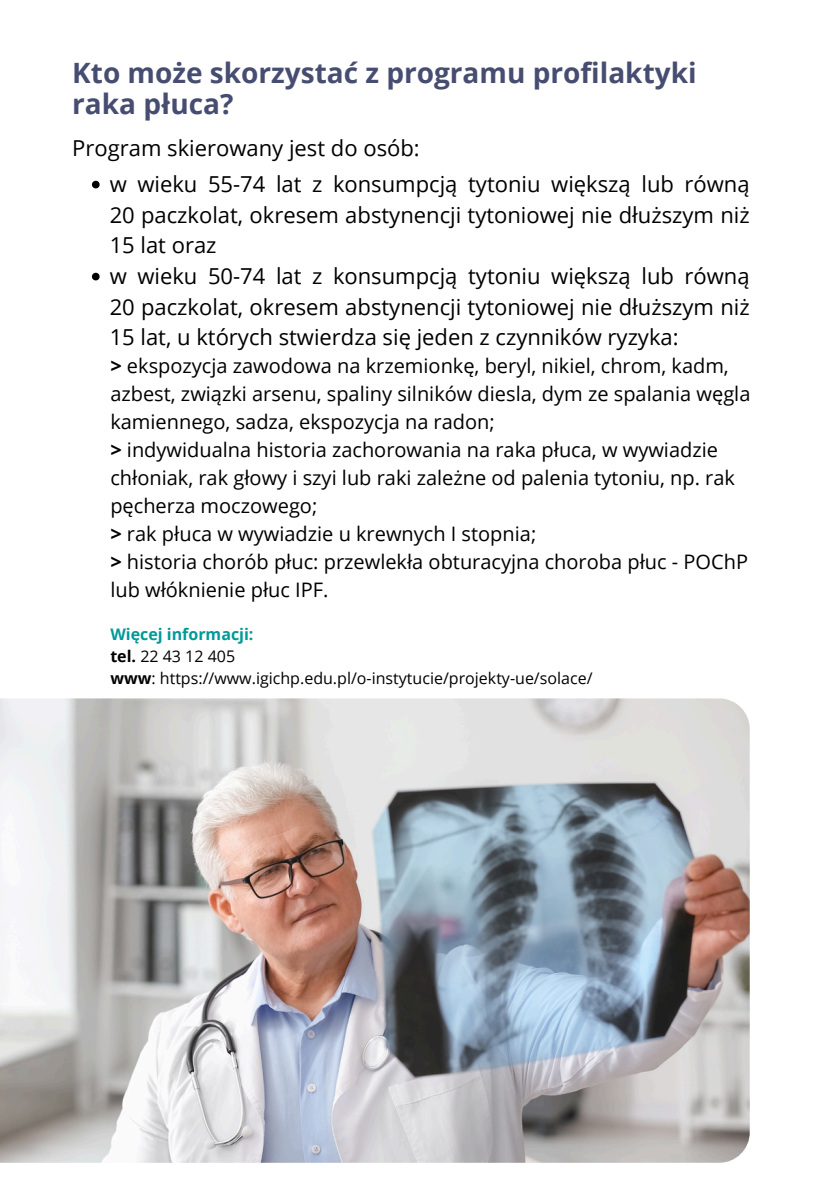
<style>
.page{position:relative;width:839px;height:1191px;background:#fff}
.page>*{position:absolute;margin:0;border:0;box-sizing:border-box;transform-origin:0 0}
.t1{font:700 28px/30.6px "Open Sans";color:#464d71}
.t2{font:22px/30.6px "Open Sans";color:#000;text-align:justify}
.t3{font:20px/28px "Open Sans";color:#000}
.t4{font:16px "Open Sans";color:#000}
.t5{font:700 16px "Open Sans";color:#009a97}
.s1{font-weight:700}
</style>
<div class="page">
<img style="left:0;top:698px;width:749px;height:465px">
<svg style="left:92px;top:181px;width:8px;height:7px"></svg>
<svg style="left:92px;top:273px;width:8px;height:7px"></svg>
<h2 class="t1" style="left:72px;top:57px;width:626px">Kto może skorzystać z programu profilaktyki raka płuca?</h2>
<p class="t2" style="left:72px;top:132px;width:349px">Program skierowany jest do osób:</p>
<p class="t2" style="left:110px;top:168px;width:641px">w wieku 55-74 lat z konsumpcją tytoniu większą lub równą 20 paczkolat, okresem abstynencji tytoniowej nie dłuższym niż 15 lat oraz</p>
<h2 class="t2" style="left:110px;top:260px;width:641px">w wieku 50-74 lat z konsumpcją tytoniu większą lub równą 20 paczkolat, okresem abstynencji tytoniowej nie dłuższym niż 15 lat, u których stwierdza się jeden z czynników ryzyka:</h2>
<p class="t3" style="left:110px;top:351px;width:641px"><span class="s1">&gt;</span> ekspozycja zawodowa na krzemionkę, beryl, nikiel, chrom, kadm, azbest, związki arsenu, spaliny silników diesla, dym ze spalania węgla kamiennego, sadza, ekspozycja na radon;<br><span class="s1">&gt;</span> indywidualna historia zachorowania na raka płuca, w wywiadzie chłoniak, rak głowy i szyi lub raki zależne od palenia tytoniu, np. rak pęcherza moczowego;<br><span class="s1">&gt;</span> rak płuca w wywiadzie u krewnych I stopnia;<br><span class="s1">&gt;</span> historia chorób płuc: przewlekła obturacyjna choroba płuc - POChP lub włóknienie płuc IPF.</p>
<p class="t5" style="left:110px;top:623px;width:145px">Więcej informacji:</p>
<p class="t4" style="left:110px;top:645px;width:126px"><span class="s1">tel.</span> 22 43 12 405</p>
<p class="t4" style="left:110px;top:667px;width:483px"><span class="s1">www</span>: https://www.igichp.edu.pl/o-instytucie/projekty-ue/solace/</p>
</div>
